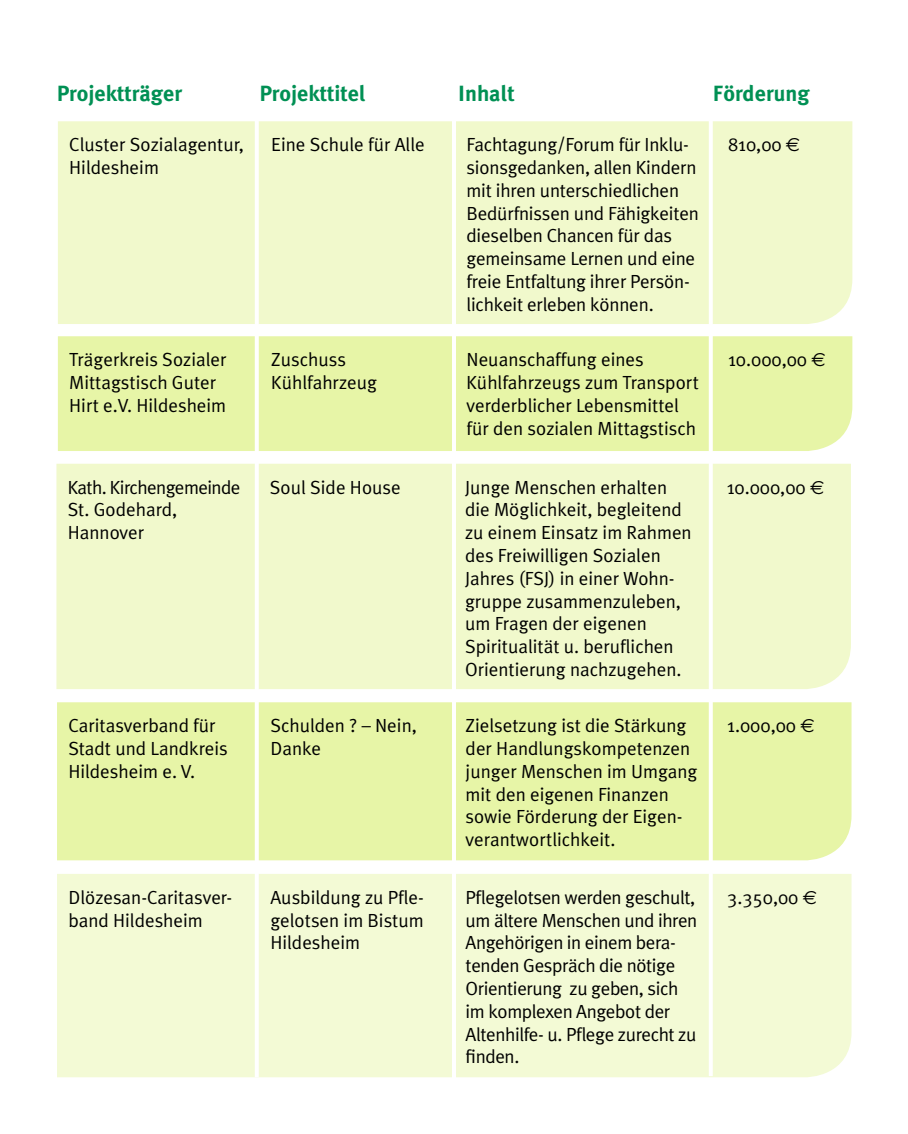
<style>
.page{position:relative;width:908px;height:1134px;background:#fff}
.page>*{position:absolute;margin:0;border:0;box-sizing:border-box;transform-origin:0 0}
.t1{font:700 22px "Meta Plus";color:#009054}
.t2{font:19px/22.8px "Meta Plus Normal";color:#000}
.t3{font:19px/22.8px "Meta Plus Normal";letter-spacing:-.02em;color:#000}
.t4{font:19px/22.8px "Meta Plus Normal";letter-spacing:-.03em;color:#000}
.s1{font-family:"Euro Sans"}
</style>
<div class="page">
<div style="left:57px;top:874px;width:794px;height:203px;background:#f3fad5"></div>
<div style="left:57px;top:702px;width:794px;height:158px;background:#e7f5a7"></div>
<div style="left:56px;top:464px;width:794px;height:225px;background:#f1f9cc"></div>
<div style="left:58px;top:336px;width:794px;height:115px;background:#e7f5a7"></div>
<div style="left:58px;top:121px;width:794px;height:203px;background:#f1f9cc"></div>
<hr style="left:255px;top:91px;width:4px;height:986px;background:#fff">
<hr style="left:452px;top:91px;width:4px;height:991px;background:#fff">
<svg style="left:708px;top:121px;width:4px;height:955px"></svg>
<p class="t1" style="left:57px;top:81px;width:127px">Projektträger</p>
<p class="t1" style="left:259px;top:81px;width:108px">Projekttitel</p>
<p class="t1" style="left:458px;top:81px;width:58px">Inhalt</p>
<p class="t1" style="left:712px;top:81px;width:98px">Förderung</p>
<p class="t2" style="left:69px;top:133px;width:176px">Cluster Sozialagentur,<br>Hildesheim</p>
<p class="t2" style="left:271px;top:133px;width:155px">Eine Schule für Alle</p>
<p class="t2" style="left:466px;top:133px;width:234px">Fachtagung/Forum für Inklu&shy;sionsgedanken, allen Kindern mit ihren unterschiedlichen<br>Bedürfnissen und Fähigkeiten dieselben Chancen für das gemeinsame Lernen und eine freie Entfaltung ihrer Persön&shy;lichkeit erleben können.</p>
<p class="t2" style="left:727px;top:133px;width:74px">810,00 <span class="s1">E</span></p>
<p class="t2" style="left:69px;top:348px;width:159px">Trägerkreis Sozialer<br>Mittagstisch Guter<br>Hirt e.V. Hildesheim</p>
<p class="t2" style="left:271px;top:348px;width:107px">Zuschuss<br>Kühlfahrzeug</p>
<p class="t2" style="left:466px;top:348px;width:234px">Neuanschaffung eines<br>Kühlfahrzeugs zum Transport verderblicher Lebensmittel für den sozialen Mittagstisch</p>
<p class="t2" style="left:727px;top:348px;width:99px">10.000,00 <span class="s1">E</span></p>
<p class="t4" style="left:68px;top:475px;width:174px">Kath. Kirchengemeinde<br>St. Godehard,<br>Hannover</p>
<p class="t2" style="left:270px;top:475px;width:132px">Soul Side House</p>
<p class="t2" style="left:465px;top:475px;width:228px">Junge Menschen erhalten die Möglichkeit, begleitend zu einem Einsatz im Rahmen des Freiwilligen Sozialen<br>Jahres (FSJ) in einer Wohn&shy;gruppe zusammenzuleben, um Fragen der eigenen<br>Spiritualität u. beruflichen<br>Orientierung nachzugehen.</p>
<p class="t2" style="left:726px;top:475px;width:99px">10.000,00 <span class="s1">E</span></p>
<p class="t2" style="left:68px;top:714px;width:161px">Caritasverband für<br>Stadt und Landkreis<br>Hildesheim e. V.</p>
<p class="t2" style="left:270px;top:714px;width:148px">Schulden ? – Nein,<br>Danke</p>
<p class="t2" style="left:465px;top:714px;width:233px">Zielsetzung ist die Stärkung der Handlungskompetenzen junger Menschen im Umgang mit den eigenen Finanzen sowie Förderung der Eigen&shy;verantwortlichkeit.</p>
<p class="t2" style="left:727px;top:714px;width:89px">1.000,00 <span class="s1">E</span></p>
<p class="t2" style="left:68px;top:885px;width:165px">Dlözesan-Caritasver&shy;band Hildesheim</p>
<p class="t2" style="left:270px;top:885px;width:155px;text-align:justify">Ausbildung zu Pfle&shy;gelotsen im Bistum Hildesheim</p>
<p class="t3" style="left:465px;top:885px;width:233px">Pflegelotsen werden geschult, um ältere Menschen und ihren<br>Angehörigen in einem bera&shy;tenden Gespräch die nötige<br>Orientierung zu geben, sich im komplexen Angebot der<br>Altenhilfe- u. Pflege zurecht zu finden.</p>
<p class="t2" style="left:727px;top:885px;width:91px">3.350,00 <span class="s1">E</span></p>
</div>
